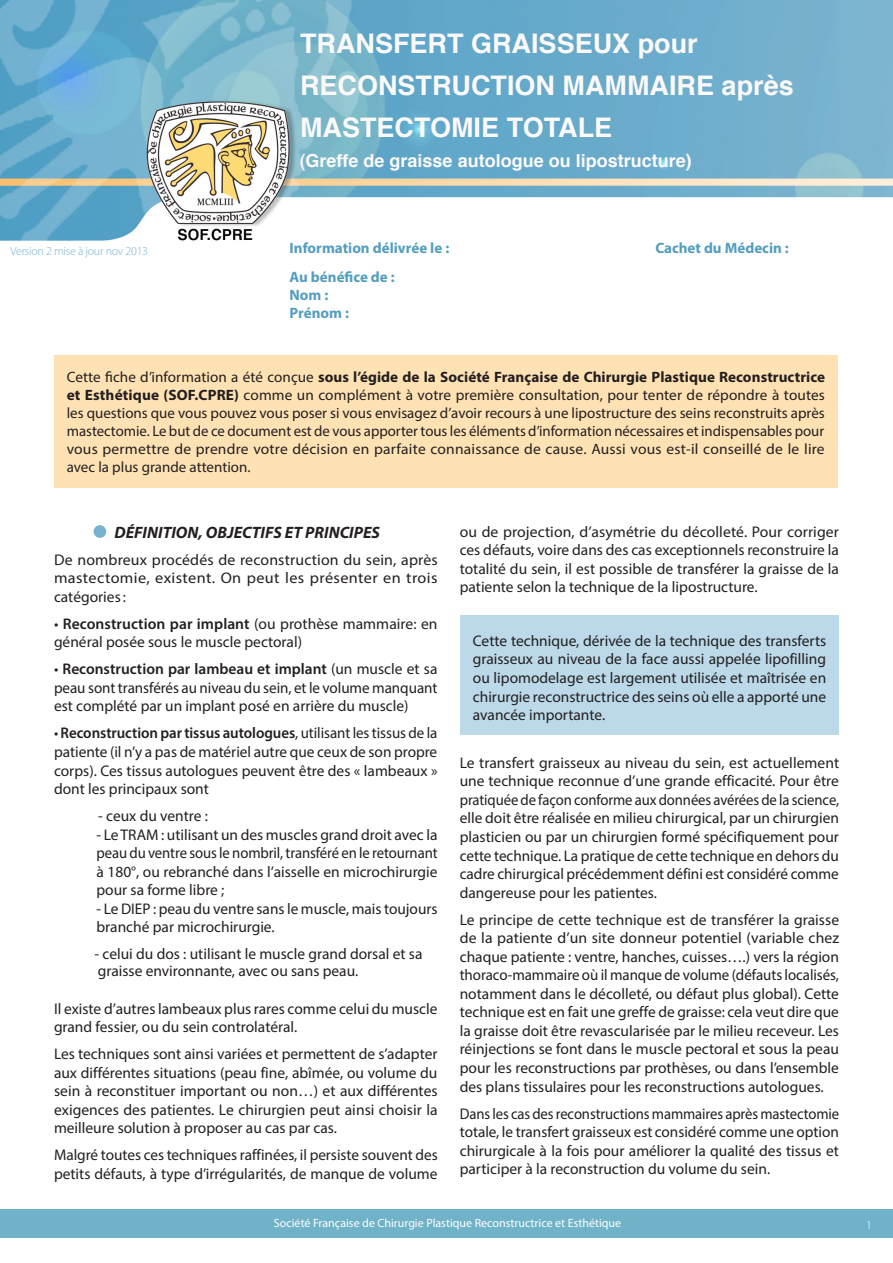
<style>
.page{position:relative;width:893px;height:1263px;background:#fff}
.page>*{position:absolute;margin:0;border:0;box-sizing:border-box;transform-origin:0 0}
.t1{font:700 27px/42px "Helvetica";color:#fcf9f9}
.t2{font:700 18px "Helvetica";color:#fcf9f9}
.t3{font:italic 700 16.5px "Myriad Pro";color:#231f20}
.t4{font:15.45px/18.6px "Myriad Pro";color:#231f20;text-align:justify}
.t5{font:15.45px/18.6px "Myriad Pro";color:#231f20;text-align:justify;scale:.95 1}
.t6{font:15px/18px "Myriad Pro";color:#231f20;text-align:justify}
.t7{font:700 15px "Myriad Pro";color:#539dbf}
.t8{font:12px "Myriad Pro";color:#fff}
.t9{font:300 12px "Myriad Pro";letter-spacing:-.02em;color:#77b3d0}
.t10{font:300 12px "Myriad Pro";color:#fff}
.s1{font-weight:700}
.s2{font-weight:600}
</style>
<div class="page">
<div style="left:0;top:1209px;width:893px;height:29px;background:#70b2c8"></div>
<div style="left:54px;top:355px;width:783px;height:133px;background:#ffe2b3"></div>
<div style="left:460px;top:615px;width:379px;height:120px;background:#bbd9e8"></div>
<div style="left:94px;top:525px;width:12px;height:13px;background:#77b3d0;border-radius:50%"></div>
<img style="left:0;top:0;width:893px;height:241px">
<p class="t9" style="left:11px;top:243px;width:139px">Version 2 mise à jour nov 2013</p>
<h1 class="t1" style="left:300px;top:22px;width:495px">TRANSFERT GRAISSEUX pour<br>RECONSTRUCTION MAMMAIRE après<br>MASTECTOMIE TOTALE</h1>
<p class="t2" style="left:300px;top:146px;width:394px">(Greffe de graisse autologue ou lipostructure)</p>
<p class="t7" style="left:290px;top:238px;width:161px">Information délivrée le :</p>
<p class="t7" style="left:655px;top:238px;width:135px">Cachet du Médecin :</p>
<p class="t7" style="left:290px;top:267px;width:107px">Au bénéfice de :</p>
<p class="t7" style="left:290px;top:285px;width:40px">Nom :</p>
<p class="t7" style="left:290px;top:303px;width:61px">Prénom :</p>
<p class="t6" style="left:67px;top:368px;width:760px">Cette fiche d’information a été conçue <span class="s1">sous l’égide de la Société Française de Chirurgie Plastique Reconstructrice et Esthétique (SOF.CPRE)</span> comme un complément à votre première consultation, pour tenter de répondre à toutes les questions que vous pouvez vous poser si vous envisagez d’avoir recours à une lipostructure des seins reconstruits après mastectomie. Le but de ce document est de vous apporter tous les éléments d’information nécessaires et indispensables pour vous permettre de prendre votre décision en parfaite connaissance de cause. Aussi vous est-il conseillé de le lire avec la plus grande attention.</p>
<p class="t3" style="left:114px;top:521px;width:267px">DÉFINITION, OBJECTIFS ET PRINCIPES</p>
<p class="t4" style="left:54px;top:550px;width:385px">De nombreux procédés de reconstruction du sein, après mastectomie, existent. On peut les présenter en trois catégories:</p>
<p class="t4" style="left:54px;top:614px;width:385px">• <span class="s2">Reconstruction par implant</span> (ou prothèse mammaire: en général posée sous le muscle pectoral)</p>
<p class="t4" style="left:54px;top:660px;width:385px">• <span class="s2">Reconstruction par lambeau et implant</span> (un muscle et sa peau sont transférés au niveau du sein, et le volume manquant est complété par un implant posé en arrière du muscle)</p>
<p class="t4" style="left:54px;top:724px;width:385px">• <span class="s2">Reconstruction par tissus autologues</span>, utilisant les tissus de la patiente (il n’y a pas de matériel autre que ceux de son propre corps). Ces tissus autologues peuvent être des « lambeaux » dont les principaux sont</p>
<p class="t4" style="left:98px;top:806px;width:111px">- ceux du ventre :</p>
<p class="t4" style="left:97px;top:825px;width:343px">- Le TRAM : utilisant un des muscles grand droit avec la peau du ventre sous le nombril, transféré en le retournant à 180°, ou rebranché dans l’aisselle en microchirurgie pour sa forme libre ;</p>
<p class="t4" style="left:97px;top:899px;width:342px">- Le DIEP : peau du ventre sans le muscle, mais toujours branché par microchirurgie.</p>
<p class="t4" style="left:95px;top:945px;width:329px">- celui du dos : utilisant le muscle grand dorsal et sa</p>
<p class="t4" style="left:98px;top:961px;width:262px">graisse environnante, avec ou sans peau.</p>
<p class="t4" style="left:54px;top:999px;width:385px">Il existe d’autres lambeaux plus rares comme celui du muscle grand fessier, ou du sein controlatéral.</p>
<p class="t4" style="left:54px;top:1044px;width:385px">Les techniques sont ainsi variées et permettent de s’adapter aux différentes situations (peau fine, abîmée, ou volume du sein à reconstituer important ou non…) et aux différentes exigences des patientes. Le chirurgien peut ainsi choisir la meilleure solution à proposer au cas par cas.</p>
<p class="t4" style="left:54px;top:1145px;width:385px">Malgré toutes ces techniques raffinées, il persiste souvent des petits défauts, à type d’irrégularités, de manque de volume</p>
<p class="t4" style="left:460px;top:522px;width:381px">ou de projection, d’asymétrie du décolleté. Pour corriger ces défauts, voire dans des cas exceptionnels reconstruire la totalité du sein, il est possible de transférer la graisse de la patiente selon la technique de la lipostructure.</p>
<p class="t4" style="left:473px;top:631px;width:355px">Cette technique, dérivée de la technique des transferts graisseux au niveau de la face aussi appelée lipofilling ou lipomodelage est largement utilisée et maîtrisée en chirurgie reconstructrice des seins où elle a apporté une avancée importante.</p>
<p class="t4" style="left:460px;top:753px;width:381px">Le transfert graisseux au niveau du sein, est actuellement une technique reconnue d’une grande efficacité. Pour être pratiquée de façon conforme aux données avérées de la science, elle doit être réalisée en milieu chirurgical, par un chirurgien plasticien ou par un chirurgien formé spécifiquement pour cette technique. La pratique de cette technique en dehors du cadre chirurgical précédemment défini est considéré comme dangereuse pour les patientes.</p>
<p class="t4" style="left:460px;top:910px;width:381px">Le principe de cette technique est de transférer la graisse de la patiente d’un site donneur potentiel (variable chez chaque patiente : ventre, hanches, cuisses….) vers la région thoraco-mammaire où il manque de volume (défauts localisés, notamment dans le décolleté, ou défaut plus global). Cette technique est en fait une greffe de graisse: cela veut dire que la graisse doit être revascularisée par le milieu receveur. Les réinjections se font dans le muscle pectoral et sous la peau pour les reconstructions par prothèses, ou dans l’ensemble des plans tissulaires pour les reconstructions autologues.</p>
<p class="t5" style="left:460px;top:1104px;width:401px">Dans les cas des reconstructions mammaires après mastectomie totale, le transfert graisseux est considéré comme une option chirurgicale à la fois pour améliorer la qualité des tissus et participer à la reconstruction du volume du sein.</p>
<p class="t8" style="left:274px;top:1215px;width:349px">Société Française de Chirurgie Plastique Reconstructrice et Esthétique</p>
<p class="t10" style="left:866px;top:1217px;width:7px">1</p>
</div>
